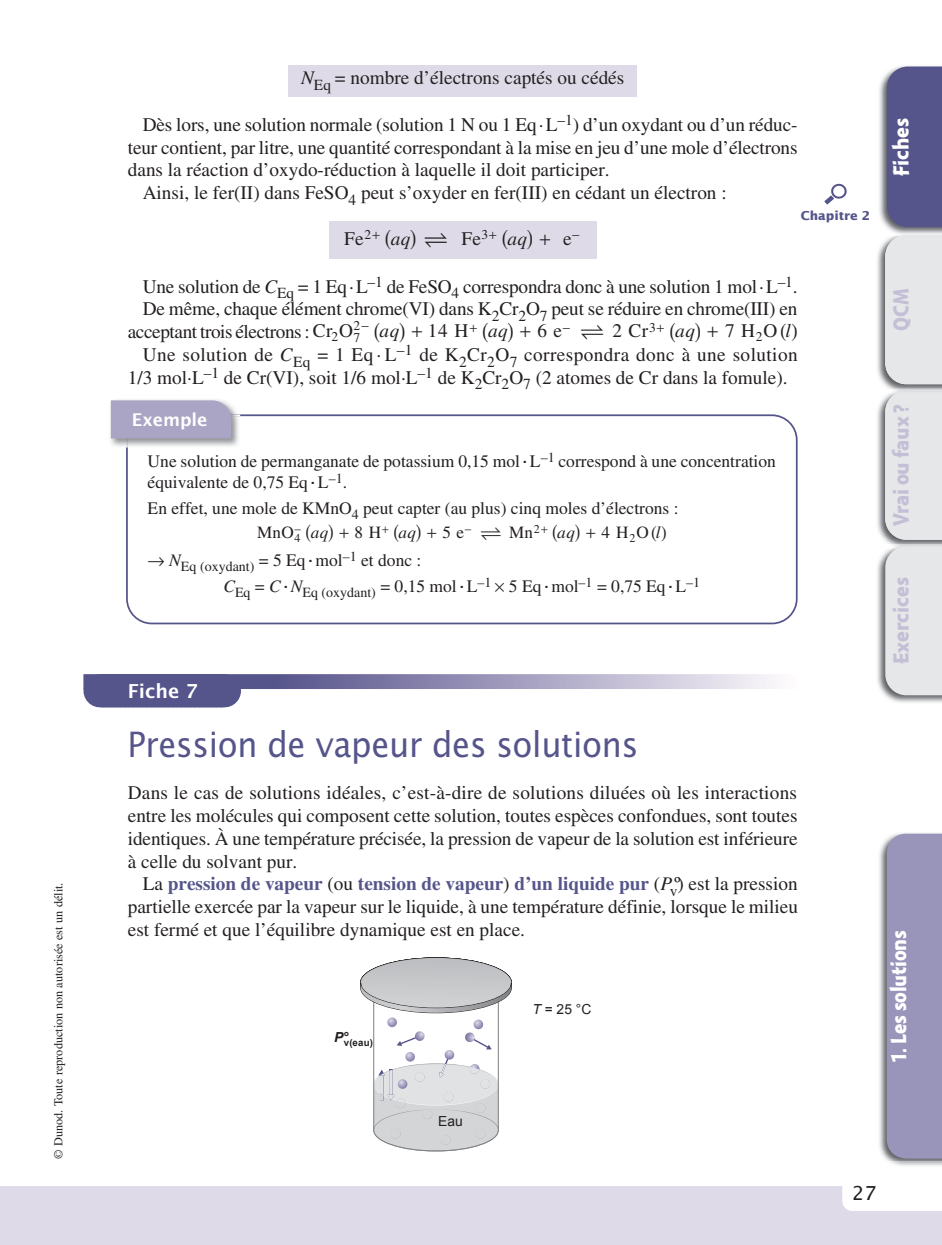
<style>
.page{position:relative;width:942px;height:1245px;background:#fff}
.page>*{position:absolute;margin:0;border:0;box-sizing:border-box;transform-origin:0 0}
.t1{font:35px "Lucida Sans Std";letter-spacing:-.01em;color:#56558b;scale:.93 1}
.t2{font:22.75px "Montara Bold Gothic";color:#c4bfd6}
.t3{font:22.75px "Montara Bold Gothic";letter-spacing:-.01em;color:#fff;scale:.96 1}
.t4{font:22.75px "Montara Bold Gothic";letter-spacing:-.01em;color:#fff}
.t5{font:19.25px/22.8px "Times LT Std";letter-spacing:-.005em;color:#231f20;text-align:justify}
.t6{font:19.25px "Times LT Std";letter-spacing:.02em;color:#231f20}
.t7{font:600 19.25px "Lucida Sans";color:#fff}
.t8{font:italic 19.25px "Times LT Std";color:#231f20}
.t9{font:19.25px "Lucida Sans Std";color:#231f20}
.t10{font:17.5px/21px "Times LT Std";color:#231f20}
.t11{font:600 17.5px "Lucida Sans";color:#fff}
.t12{font:17.15px "Times LT Std";letter-spacing:.02em;color:#231f20}
.t13{font:italic 17.15px "Times LT Std";color:#231f20}
.t14{font:13.83px "Arial";color:#231f20}
.t15{font:700 13.83px "Arial";color:#231f20}
.t16{font:12.25px "Times LT Std";color:#231f20}
.t17{font:700 12.25px "Lucida Sans Std";color:#56558b}
.t18{font:700 9.62px "Arial";color:#231f20}
.s1{font-style:italic}
.s2{font-family:"MT Extra"}
.s3{font-family:"Lucida Sans Std"}
.s4{font-weight:700;color:#56558b}
</style>
<div class="page">
<div style="left:0;top:1185px;width:942px;height:59px;background:#dedae7"></div>
<img style="left:877px;top:241px;width:65px;height:462px">
<div style="left:885px;top:393px;width:57px;height:146px;background:#e6e7e9"></div>
<img style="left:877px;top:389px;width:65px;height:4px">
<img style="left:896px;top:391px;width:46px;height:2px">
<div style="left:885px;top:236px;width:57px;height:148px;background:#e6e7e9"></div>
<img style="left:879px;top:73px;width:63px;height:163px">
<img style="left:901px;top:235px;width:41px;height:1px">
<div style="left:887px;top:66px;width:55px;height:161px;background:#56558b"></div>
<svg style="left:842px;top:833px;width:100px;height:377px"></svg>
<img style="left:877px;top:544px;width:65px;height:5px">
<div style="left:885px;top:546px;width:57px;height:149px;background:#e6e7e9"></div>
<svg style="left:83px;top:674px;width:690px;height:15px;background:#9d99bb"></svg>
<div style="left:100px;top:674px;width:126px;height:33px;background:#56558b"></div>
<div style="left:288px;top:66px;width:349px;height:31px;background:#dedae7"></div>
<div style="left:329px;top:221px;width:267px;height:38px;background:#dedae7"></div>
<svg style="left:126px;top:414px;width:671px;height:210px"></svg>
<img style="left:110px;top:399px;width:127px;height:47px">
<img style="left:126px;top:414px;width:114px;height:33px">
<div style="left:111px;top:400px;width:120px;height:38px;background:#aaa5c4"></div>
<svg style="left:360px;top:957px;width:152px;height:194px"></svg>
<svg style="left:824px;top:184px;width:23px;height:20px"></svg>
<svg style="left:306px;top:525px;width:5px;height:17px"></svg>
<svg style="left:329px;top:525px;width:4px;height:17px"></svg>
<svg style="left:340px;top:529px;width:9px;height:9px"></svg>
<svg style="left:382px;top:525px;width:16px;height:17px"></svg>
<svg style="left:416px;top:525px;width:5px;height:17px"></svg>
<svg style="left:427px;top:529px;width:9px;height:9px"></svg>
<svg style="left:481px;top:527px;width:20px;height:13px"></svg>
<svg style="left:541px;top:526px;width:6px;height:7px"></svg>
<svg style="left:553px;top:525px;width:4px;height:17px"></svg>
<svg style="left:575px;top:525px;width:4px;height:17px"></svg>
<svg style="left:586px;top:529px;width:9px;height:9px"></svg>
<svg style="left:652px;top:526px;width:14px;height:15px"></svg>
<svg style="left:495px;top:582px;width:9px;height:9px"></svg>
<p class="t16" style="left:52px;top:1158px;width:277px;rotate:-90deg">© Dunod. Toute reproduction non autorisée est un délit.</p>
<p class="t5" style="left:301px;top:66px;width:325px"><span class="s1">N</span><sub>Eq</sub> = nombre d’électrons captés ou cédés</p>
<p class="t5" style="left:143px;top:113px;width:656px">Dès lors, une solution normale (solution 1 N ou 1 Eq · L<sup>–1</sup>) d’un oxydant ou d’un réduc-</p>
<p class="t5" style="left:128px;top:136px;width:671px">teur contient, par litre, une quantité correspondant à la mise en jeu d’une mole d’électrons</p>
<p class="t5" style="left:128px;top:158px;width:483px">dans la réaction d’oxydo-réduction à laquelle il doit participer.</p>
<p class="t5" style="left:143px;top:181px;width:585px">Ainsi, le fer(II) dans FeSO<sub>4</sub> peut s’oxyder en fer(III) en cédant un électron :</p>
<p class="t5" style="left:344px;top:227px;width:185px">Fe<sup>2</sup> <span class="s1">aq</span> <span class="s2">!</span> Fe<sup>3</sup> <span class="s1">aq</span></p>
<p class="t5" style="left:563px;top:227px;width:18px">e−</p>
<p class="t5" style="left:143px;top:274px;width:656px">Une solution de <span class="s1">C</span><sub>Eq</sub> = 1 Eq · L<sup>–1</sup> de FeSO<sub>4</sub> correspondra donc à une solution 1 mol · L<sup>–1</sup>.</p>
<p class="t5" style="left:143px;top:297px;width:656px">De même, chaque élément chrome(VI) dans K<sub>2</sub>Cr<sub>2</sub>O<sub>7</sub> peut se réduire en chrome(III) en</p>
<p class="t5" style="left:128px;top:320px;width:234px">acceptant trois électrons : Cr<sub>2</sub>O<sub>7</sub></p>
<p class="t17" style="left:801px;top:209px;width:71px">Chapitre 2</p>
<p class="t8" style="left:354px;top:320px;width:47px"><sup>2</sup>− aq</p>
<p class="t5" style="left:428px;top:319px;width:81px">14 H <span class="s1">aq</span></p>
<p class="t5" style="left:537px;top:319px;width:34px">6 e−</p>
<p class="t5" style="left:612px;top:319px;width:84px">2 Cr<sup>3</sup> <span class="s1">aq</span></p>
<p class="t5" style="left:725px;top:319px;width:67px">7 H<sub>2</sub>O <span class="s1">l</span></p>
<p class="t6" style="left:143px;top:343px;width:656px">Une solution de <span class="s1">C</span><sub>Eq</sub> = 1 Eq · L<sup>–1</sup> de K<sub>2</sub>Cr<sub>2</sub>O<sub>7</sub> correspondra donc à une solution</p>
<p class="t5" style="left:128px;top:365px;width:661px">1/3 mol∙L<sup>–1</sup> de Cr(VI), soit 1/6 mol∙L<sup>–1</sup> de K<sub>2</sub>Cr<sub>2</sub>O<sub>7</sub> (2 atomes de Cr dans la fomule).</p>
<p class="t11" style="left:132px;top:410px;width:77px">Exemple</p>
<p class="t10" style="left:148px;top:450px;width:630px">Une solution de permanganate de potassium 0,15 mol <span class="s3">·</span> L<sup>–1</sup> correspond à une concentration équivalente de 0,75 Eq <span class="s3">·</span> L<sup>–1</sup>.</p>
<p class="t10" style="left:148px;top:497px;width:532px">En effet, une mole de KMnO<sub>4</sub> peut capter (au plus) cinq moles d’électrons :</p>
<p class="t12" style="left:257px;top:522px;width:45px">MnO<sub>4</sub></p>
<p class="t13" style="left:294px;top:523px;width:35px">− aq</p>
<p class="t12" style="left:354px;top:522px;width:63px">8H <span class="s1">aq</span></p>
<p class="t12" style="left:442px;top:522px;width:30px">5 e−</p>
<p class="t12" style="left:509px;top:522px;width:67px">Mn<sup>2</sup> <span class="s1">aq</span></p>
<p class="t12" style="left:602px;top:522px;width:61px">4 H<sub>2</sub>O <span class="s1">l</span></p>
<p class="t10" style="left:223px;top:546px;width:478px;line-height:25.9px;text-indent:-76px">→ <span class="s1">N</span><sub>Eq</sub> <sub>(oxydant)</sub> = 5 Eq <span class="s3">·</span> mol<sup>–1</sup> et donc :<br><span class="s1">C</span><sub>Eq</sub> = <span class="s1">C</span> <span class="s3">·</span> <span class="s1">N</span><sub>Eq</sub> <sub>(oxydant)</sub> = 0,15 mol <span class="s3">·</span> L<sup>–1</sup> 5 Eq <span class="s3">·</span> mol<sup>–1</sup> = 0,75 Eq <span class="s3">·</span> L<sup>–1</sup></p>
<p class="t7" style="left:128px;top:680px;width:71px">Fiche 7</p>
<h1 class="t1" style="left:128px;top:723px;width:550px">Pression de vapeur des solutions</h1>
<p class="t5" style="left:128px;top:781px;width:671px">Dans le cas de solutions idéales, c’est-à-dire de solutions diluées où les interactions entre les molécules qui composent cette solution, toutes espèces confondues, sont toutes identiques. À une température précisée, la pression de vapeur de la solution est inférieure à celle du solvant pur.</p>
<p class="t5" style="left:128px;top:872px;width:672px;text-indent:15px">La <span class="s4">pression de vapeur</span> (ou <span class="s4">tension de vapeur</span>) <span class="s4">d’un liquide pur</span> (<span class="s1">P</span>º<sub>v</sub>) est la pression partielle exercée par la vapeur sur le liquide, à une température définie, lorsque le milieu est fermé et que l’équilibre dynamique est en place.</p>
<p class="t15" style="left:344px;top:1027px;width:7px">°</p>
<p class="t18" style="left:334px;top:1036px;width:40px"><sup>P</sup>v(eau)</p>
<p class="t14" style="left:532px;top:1000px;width:61px"><span class="s1">T</span> = 25 °C</p>
<p class="t4" style="left:888px;top:176px;width:60px;rotate:-90deg">Fiches</p>
<p class="t2" style="left:888px;top:331px;width:44px;rotate:-90deg">QCM</p>
<p class="t2" style="left:888px;top:526px;width:124px;rotate:-90deg">Vrai ou faux ?</p>
<p class="t2" style="left:888px;top:664px;width:89px;rotate:-90deg">Exercices</p>
<p class="t3" style="left:886px;top:1063px;width:140px;rotate:-90deg">1. Les solutions</p>
<p class="t14" style="left:438px;top:1111px;width:26px">Eau</p>
<p class="t9" style="left:852px;top:1181px;width:26px">27</p>
</div>
